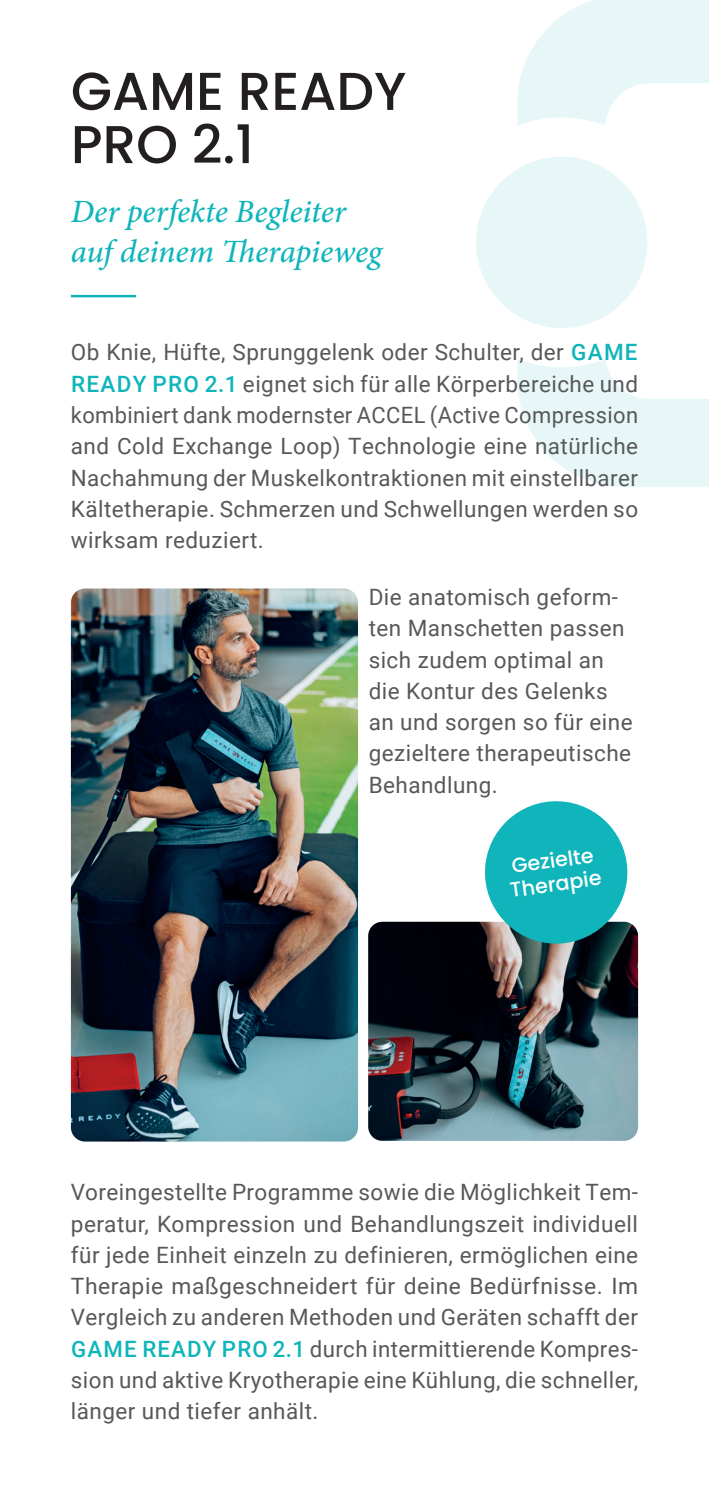
<style>
.page{position:relative;width:709px;height:1489px;background:#fff}
.page>*{position:absolute;margin:0;border:0;box-sizing:border-box;transform-origin:0 0}
.t1{font:500 53.25px/53.2px "Poppins";color:#231f20}
.t2{font:italic 500 32.5px/40px "Minion Pro";letter-spacing:-.005em;color:#0fb5ba}
.t3{font:22.5px/31.2px "Roboto";letter-spacing:.02em;color:#57585a;text-align:justify}
.t4{font:500 20.5px/23.5px "Poppins";color:#fff}
.s1{font-weight:500;color:#0fb5ba}
</style>
<div class="page">
<svg style="left:517px;top:0;width:192px;height:487px"></svg>
<div style="left:476px;top:157px;width:171px;height:171px;background:#e7f7f8;border-radius:50%"></div>
<hr style="left:71px;top:295px;width:65px;height:2px;background:#0fb5ba">
<img style="left:71px;top:588px;width:287px;height:553px">
<img style="left:368px;top:921px;width:270px;height:219px">
<svg style="left:478px;top:801px;width:155px;height:146px"></svg>
<h1 class="t1" style="left:71px;top:65px;width:337px">GAME READY<br>PRO 2.1</h1>
<h2 class="t2" style="left:71px;top:192px;width:312px">Der perfekte Begleiter auf deinem Therapieweg</h2>
<p class="t3" style="left:71px;top:336px;width:569px">Ob Knie, Hüfte, Sprunggelenk oder Schulter, der <span class="s1">GAME READY PRO 2.1</span> eignet sich für alle Körperbereiche und kombiniert dank modernster ACCEL (Active Compression and Cold Exchange Loop) Technologie eine natürliche Nachahmung der Muskelkontraktionen mit einstellbarer Kältetherapie. Schmerzen und Schwellungen werden so wirksam reduziert.</p>
<p class="t3" style="left:368px;top:580px;width:265px;text-align:left">Die anatomisch geform&shy;ten Manschetten passen sich zudem optimal an die Kontur des Gelenks an und sorgen so für eine gezieltere therapeutische<br>Behandlung.</p>
<p class="t4" style="left:505px;top:855px;width:93px;rotate:-8deg">Gezielte<br>Therapie</p>
<p class="t3" style="left:71px;top:1175px;width:569px">Voreingestellte Programme sowie die Möglichkeit Tem&shy;peratur, Kompression und Behandlungszeit individuell für jede Einheit einzeln zu definieren, ermöglichen eine Therapie maßgeschneidert für deine Bedürfnisse. Im Vergleich zu anderen Methoden und Geräten schafft der <span class="s1">GAME READY PRO 2.1</span> durch intermittierende Kompres&shy;sion und aktive Kryotherapie eine Kühlung, die schneller, länger und tiefer anhält.</p>
</div>
